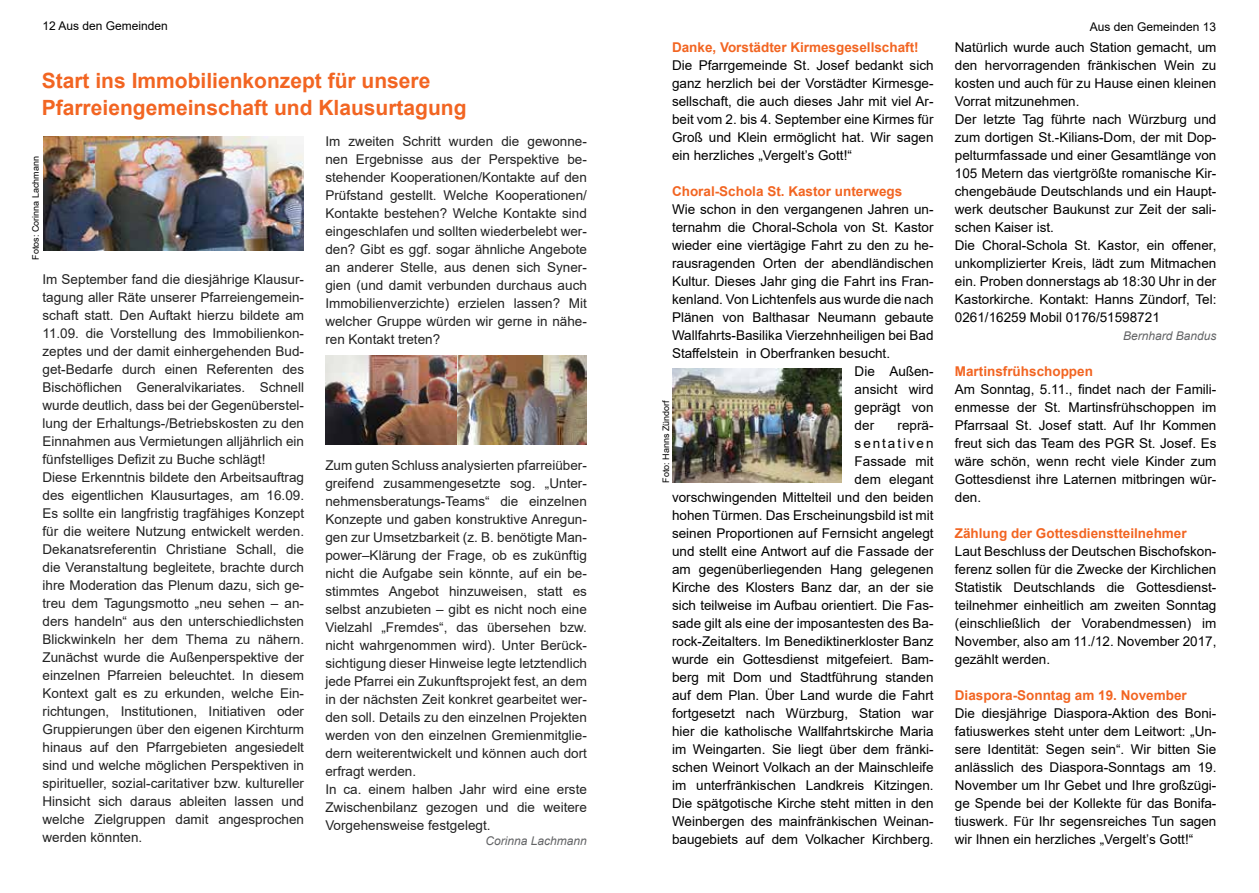
<style>
.page{position:relative;width:1259px;height:893px;background:#fff}
.page>*{position:absolute;margin:0;border:0;box-sizing:border-box;transform-origin:0 0}
.t1{font:700 21px/27px "Arial";color:#f26522}
.t2{font:13.5px/18px "Arial";color:#000;text-align:justify}
.t3{font:13.5px/18px "Arial";color:#222}
.t4{font:700 13.5px "Arial";color:#f26522}
.t5{font:12px "Arial";color:#000}
.t6{font:italic 12px "Arial";color:#636466}
.t7{font:9px "Arial";color:#000}
</style>
<div class="page">
<img style="left:43px;top:136px;width:260px;height:115px">
<img style="left:325px;top:356px;width:262px;height:89px">
<img style="left:672px;top:368px;width:170px;height:115px">
<p class="t5" style="left:43px;top:18px;width:127px">12 Aus den Gemeinden</p>
<p class="t5" style="left:1090px;top:18px;width:128px">Aus den Gemeinden 13</p>
<h1 class="t1" style="left:42px;top:67px;width:426px">Start ins Immobilienkonzept für unsere<br>Pfarreiengemeinschaft und Klausurtagung</h1>
<p class="t7" style="left:30px;top:260px;width:105px;rotate:-90deg">Fotos: Corinna Lachmann</p>
<p class="t3" style="left:43px;top:270px;width:263px">Im September fand die diesjährige Klausur&shy;tagung aller Räte unserer Pfarreiengemein&shy;schaft statt. Den Auftakt hierzu bildete am 11.09. die Vorstellung des Immobilienkon&shy;zeptes und der damit einhergehenden Bud&shy;get-Bedarfe durch einen Referenten des Bischöflichen Generalvikariates. Schnell wurde deutlich, dass bei der Gegenüberstel&shy;lung der Erhaltungs-/Betriebskosten zu den Einnahmen aus Vermietungen alljährlich ein fünfstelliges Defizit zu Buche schlägt!<br>Diese Erkenntnis bildete den Arbeitsauftrag des eigentlichen Klausurtages, am 16.09.<br>Es sollte ein langfristig tragfähiges Konzept für die weitere Nutzung entwickelt werden.<br>Dekanatsreferentin Christiane Schall, die die Veranstaltung begleitete, brachte durch ihre Moderation das Plenum dazu, sich ge&shy;treu dem Tagungsmotto „neu sehen – an&shy;ders handeln“ aus den unterschiedlichsten Blickwinkeln her dem Thema zu nähern.<br>Zunächst wurde die Außenperspektive der einzelnen Pfarreien beleuchtet. In diesem Kontext galt es zu erkunden, welche Ein&shy;richtungen, Institutionen, Initiativen oder Gruppierungen über den eigenen Kirchturm hinaus auf den Pfarrgebieten angesiedelt sind und welche möglichen Perspektiven in spiritueller, sozial-caritativer bzw. kultureller Hinsicht sich daraus ableiten lassen und welche Zielgruppen damit angesprochen werden könnten.</p>
<p class="t3" style="left:325px;top:132px;width:263px;text-align:justify">Im zweiten Schritt wurden die gewonne&shy;nen Ergebnisse aus der Perspektive be&shy;stehender Kooperationen/Kontakte auf den Prüfstand gestellt. Welche Kooperationen/ Kontakte bestehen? Welche Kontakte sind eingeschlafen und sollten wiederbelebt wer&shy;den? Gibt es ggf. sogar ähnliche Angebote an anderer Stelle, aus denen sich Syner&shy;gien (und damit verbunden durchaus auch Immobilienverzichte) erzielen lassen? Mit welcher Gruppe würden wir gerne in nähe&shy;ren Kontakt treten?</p>
<p class="t3" style="left:325px;top:456px;width:263px">Zum guten Schluss analysierten pfarreiüber&shy;greifend zusammengesetzte sog. „Unter&shy;nehmensberatungs-Teams“ die einzelnen Konzepte und gaben konstruktive Anregun&shy;gen zur Umsetzbarkeit (z. B. benötigte Man&shy;power–Klärung der Frage, ob es zukünftig nicht die Aufgabe sein könnte, auf ein be&shy;stimmtes Angebot hinzuweisen, statt es selbst anzubieten – gibt es nicht noch eine Vielzahl „Fremdes“, das übersehen bzw. nicht wahrgenommen wird). Unter Berück&shy;sichtigung dieser Hinweise legte letztendlich jede Pfarrei ein Zukunftsprojekt fest, an dem in der nächsten Zeit konkret gearbeitet wer&shy;den soll. Details zu den einzelnen Projekten werden von den einzelnen Gremienmitglie&shy;dern weiterentwickelt und können auch dort erfragt werden.<br>In ca. einem halben Jahr wird eine erste Zwischenbilanz gezogen und die weitere Vorgehensweise festgelegt.</p>
<p class="t6" style="left:485px;top:833px;width:103px">Corinna Lachmann</p>
<p class="t4" style="left:672px;top:38px;width:248px">Danke, Vorstädter Kirmesgesellschaft!</p>
<p class="t2" style="left:672px;top:57px;width:263px">Die Pfarrgemeinde St. Josef bedankt sich ganz herzlich bei der Vorstädter Kirmesge&shy;sellschaft, die auch dieses Jahr mit viel Ar&shy;beit vom 2. bis 4. September eine Kirmes für Groß und Klein ermöglicht hat. Wir sagen ein herzliches „Vergelt’s Gott!“</p>
<p class="t4" style="left:672px;top:182px;width:232px">Choral-Schola St. Kastor unterwegs</p>
<p class="t2" style="left:672px;top:200px;width:263px">Wie schon in den vergangenen Jahren un-</p>
<p class="t2" style="left:672px;top:218px;width:263px">ternahm die Choral-Schola von St. Kastor</p>
<p class="t2" style="left:672px;top:236px;width:263px">wieder eine viertägige Fahrt zu den zu he-</p>
<p class="t2" style="left:672px;top:254px;width:263px">rausragenden Orten der abendländischen</p>
<p class="t2" style="left:672px;top:272px;width:263px">Kultur. Dieses Jahr ging die Fahrt ins Fran-</p>
<p class="t2" style="left:672px;top:290px;width:263px">kenland. Von Lichtenfels aus wurde die nach</p>
<p class="t2" style="left:672px;top:308px;width:263px">Plänen von Balthasar Neumann gebaute</p>
<p class="t2" style="left:672px;top:326px;width:263px">Wallfahrts-Basilika Vierzehnheiligen bei Bad</p>
<p class="t2" style="left:672px;top:344px;width:220px">Staffelstein in Oberfranken besucht.</p>
<p class="t2" style="left:854px;top:362px;width:80px">Die Außen-</p>
<p class="t2" style="left:854px;top:380px;width:80px">ansicht wird</p>
<p class="t2" style="left:854px;top:398px;width:80px">geprägt von</p>
<p class="t2" style="left:854px;top:416px;width:21px">der</p>
<p class="t7" style="left:660px;top:483px;width:84px;rotate:-90deg">Foto: Hanns Zündorf</p>
<p class="t2" style="left:672px;top:416px;width:263px;text-align:right">reprä-<br>sentativen<br>Fassade mit<br>dem elegant<br>vorschwingenden Mittelteil und den beiden hohen Türmen. Das Erscheinungsbild ist mit seinen Proportionen auf Fernsicht angelegt und stellt eine Antwort auf die Fassade der am gegenüberliegenden Hang gelegenen Kirche des Klosters Banz dar, an der sie sich teilweise im Aufbau orientiert. Die Fas&shy;sade gilt als eine der imposantesten des Ba&shy;rock-Zeitalters. Im Benediktinerkloster Banz wurde ein Gottesdienst mitgefeiert. Bam&shy;berg mit Dom und Stadtführung standen auf dem Plan. Über Land wurde die Fahrt fortgesetzt nach Würzburg, Station war hier die katholische Wallfahrtskirche Maria im Weingarten. Sie liegt über dem fränki&shy;schen Weinort Volkach an der Mainschleife im unterfränkischen Landkreis Kitzingen.<br>Die spätgotische Kirche steht mitten in den Weinbergen des mainfränkischen Weinan&shy;baugebiets auf dem Volkacher Kirchberg.</p>
<p class="t2" style="left:955px;top:38px;width:263px;text-align:left">Natürlich wurde auch Station gemacht, um den hervorragenden fränkischen Wein zu kosten und auch für zu Hause einen kleinen Vorrat mitzunehmen.<br>Der letzte Tag führte nach Würzburg und zum dortigen St.-Kilians-Dom, der mit Dop&shy;pelturmfassade und einer Gesamtlänge von 105 Metern das viertgrößte romanische Kir&shy;chengebäude Deutschlands und ein Haupt&shy;werk deutscher Baukunst zur Zeit der sali&shy;schen Kaiser ist.<br>Die Choral-Schola St. Kastor, ein offener, unkomplizierter Kreis, lädt zum Mitmachen ein. Proben donnerstags ab 18:30 Uhr in der Kastorkirche. Kontakt: Hanns Zü ndorf, Tel:<br>0261/16259 Mobil 0176/51598721</p>
<p class="t6" style="left:1123px;top:328px;width:95px">Bernhard Bandus</p>
<p class="t4" style="left:955px;top:362px;width:140px">Martinsfrühschoppen</p>
<p class="t2" style="left:955px;top:381px;width:263px">Am Sonntag, 5.11., findet nach der Famili&shy;enmesse der St. Martinsfrühschoppen im Pfarrsaal St. Josef statt. Auf Ihr Kommen freut sich das Team des PGR St. Josef. Es wäre schön, wenn recht viele Kinder zum Gottesdienst ihre Laternen mitbringen wür&shy;den.</p>
<p class="t4" style="left:955px;top:524px;width:233px">Zählung der Gottesdienstteilnehmer</p>
<p class="t2" style="left:955px;top:542px;width:263px">Laut Beschluss der Deutschen Bischofskon&shy;ferenz sollen für die Zwecke der Kirchlichen Statistik Deutschlands die Gottesdienst&shy;teilnehmer einheitlich am zweiten Sonntag (einschließlich der Vorabendmessen) im November, also am 11./12. November 2017, gezählt werden.</p>
<p class="t4" style="left:955px;top:686px;width:233px">Diaspora-Sonntag am 19. November</p>
<p class="t2" style="left:955px;top:704px;width:263px">Die diesjährige Diaspora-Aktion des Boni&shy;fatiuswerkes steht unter dem Leitwort: „Un&shy;sere Identität: Segen sein“. Wir bitten Sie anlässlich des Diaspora-Sonntags am 19.<br>November um Ihr Gebet und Ihre großzügi&shy;ge Spende bei der Kollekte für das Bonifa&shy;tiuswerk. Für Ihr segensreiches Tun sagen wir Ihnen ein herzliches „Vergelt’s Gott!“</p>
</div>
